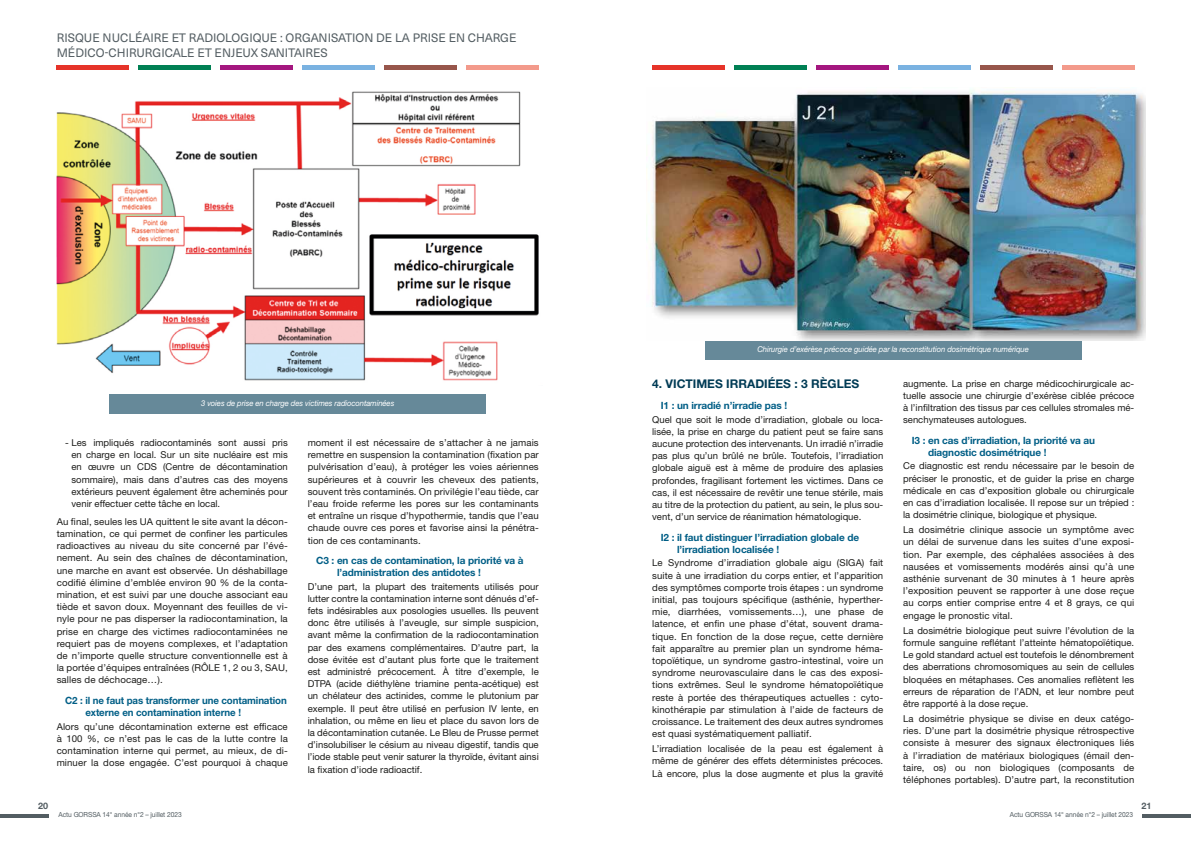
<style>
.page{position:relative;width:1191px;height:842px;background:#fff}
.page>*{position:absolute;margin:0;border:0;box-sizing:border-box;transform-origin:0 0}
.t1{font:12px/14.4px "Neue Haas Unica W1 G";color:#535d62}
.t2{font:700 12px "Helvetica Neue LT Std";color:#003b55}
.t3{font:700 10px/12px "Helvetica Neue LT Std";letter-spacing:-.01em;color:#005e86}
.t4{font:9.5px/12.2px "Helvetica Neue LT Std";color:#1d1d1b;text-align:justify}
.t5{font:700 9px "Helvetica Neue LT Std";color:#535d62}
.t6{font:italic 8px "Helvetica Neue LT Std";letter-spacing:-.01em;color:#fff;scale:.96 1}
.t7{font:7px "Helvetica Neue LT Std";letter-spacing:-.01em;color:#535d62;scale:.95 1}
</style>
<div class="page">
<img style="left:56px;top:91px;width:483px;height:290px">
<div style="left:109px;top:394px;width:377px;height:19px;background:#668999"></div>
<div style="left:705px;top:340px;width:376px;height:19px;background:#668999"></div>
<img style="left:646px;top:90px;width:499px;height:250px">
<hr style="left:0;top:814px;width:49px;height:3px;background:#535d62">
<hr style="left:1141px;top:814px;width:50px;height:3px;background:#535d62">
<hr style="left:652px;top:65px;width:72px;height:4px;background:#e63329">
<hr style="left:734px;top:65px;width:72px;height:4px;background:#008054">
<hr style="left:816px;top:65px;width:72px;height:4px;background:#a4167f">
<hr style="left:898px;top:65px;width:72px;height:4px;background:#7ab2e1">
<hr style="left:980px;top:65px;width:72px;height:4px;background:#97564b">
<hr style="left:1061px;top:65px;width:73px;height:4px;background:#f39a8b">
<hr style="left:57px;top:65px;width:72px;height:4px;background:#e63329">
<hr style="left:139px;top:65px;width:72px;height:4px;background:#008054">
<hr style="left:220px;top:65px;width:73px;height:4px;background:#a4167f">
<hr style="left:302px;top:65px;width:73px;height:4px;background:#7ab2e1">
<hr style="left:384px;top:65px;width:73px;height:4px;background:#97564b">
<hr style="left:466px;top:65px;width:73px;height:4px;background:#f39a8b">
<p class="t1" style="left:57px;top:30px;width:461px">RISQUE NUCLÉAIRE ET RADIOLOGIQUE : ORGANISATION DE LA PRISE EN CHARGE<br>MÉDICO-CHIRURGICALE ET ENJEUX SANITAIRES</p>
<p class="t6" style="left:201px;top:398px;width:203px">3 voies de prise en charge des victimes radiocontaminées</p>
<p class="t4" style="left:72px;top:436px;width:218px;text-indent:-6px">- Les impliqués radiocontaminés sont aussi pris en charge en local. Sur un site nucléaire est mis en œuvre un CDS (Centre de décontamination sommaire), mais dans d’autres cas des moyens extérieurs peuvent également être acheminés pour venir effectuer cette tâche en local.</p>
<p class="t4" style="left:57px;top:515px;width:233px">Au final, seules les UA quittent le site avant la décon&shy;tamination, ce qui permet de confiner les particules radioactives au niveau du site concerné par l’évé&shy;nement. Au sein des chaînes de décontamination, une marche en avant est observée. Un déshabillage codifié élimine d’emblée environ 90 % de la conta&shy;mination, et est suivi par une douche associant eau tiède et savon doux. Moyennant des feuilles de vi&shy;nyle pour ne pas disperser la radiocontamination, la prise en charge des victimes radiocontaminées ne requiert pas de moyens complexes, et l’adaptation de n’importe quelle structure conventionnelle est à la portée d’équipes entraînées (RÔLE 1, 2 ou 3, SAU, salles de déchocage…).</p>
<p class="t3" style="left:85px;top:694px;width:203px;text-indent:-20px">C2 : il ne faut pas transformer une contamination externe en contamination interne !</p>
<p class="t4" style="left:57px;top:720px;width:233px">Alors qu’une décontamination externe est efficace à 100 %, ce n’est pas le cas de la lutte contre la contamination interne qui permet, au mieux, de di&shy;minuer la dose engagée. C’est pourquoi à chaque</p>
<p class="t4" style="left:308px;top:436px;width:233px">moment il est nécessaire de s’attacher à ne jamais remettre en suspension la contamination (fixation par pulvérisation d’eau), à protéger les voies aériennes supérieures et à couvrir les cheveux des patients, souvent très contaminés. On privilégie l’eau tiède, car l’eau froide referme les pores sur les contaminants et entraîne un risque d’hypothermie, tandis que l’eau chaude ouvre ces pores et favorise ainsi la pénétra&shy;tion de ces contaminants.</p>
<p class="t3" style="left:337px;top:554px;width:188px;text-indent:-21px">C3 : en cas de contamination, la priorité va à l’administration des antidotes !</p>
<p class="t4" style="left:308px;top:580px;width:233px">D’une part, la plupart des traitements utilisés pour lutter contre la contamination interne sont dénués d’ef&shy;fets indésirables aux posologies usuelles. Ils peuvent donc être utilisés à l’aveugle, sur simple suspicion, avant même la confirmation de la radiocontamination par des examens complémentaires. D’autre part, la dose évitée est d’autant plus forte que le traitement est administré précocement. À titre d’exemple, le DTPA (acide diéthylène triamine penta-acétique) est un chélateur des actinides, comme le plutonium par exemple. Il peut être utilisé en perfusion IV lente, en inhalation, ou même en lieu et place du savon lors de la décontamination cutanée. Le Bleu de Prusse permet d’insolubiliser le césium au niveau digestif, tandis que l’iode stable peut venir saturer la thyroïde, évitant ainsi la fixation d’iode radioactif.</p>
<p class="t6" style="left:757px;top:344px;width:284px">Chirurgie d’exérèse précoce guidée par la reconstitution dosimétrique numérique</p>
<p class="t2" style="left:652px;top:377px;width:209px">4. VICTIMES IRRADIÉES : 3 RÈGLES</p>
<p class="t3" style="left:660px;top:399px;width:128px">I1 : un irradié n’irradie pas !</p>
<p class="t4" style="left:652px;top:413px;width:233px">Quel que soit le mode d’irradiation, globale ou loca&shy;lisée, la prise en charge du patient peut se faire sans aucune protection des intervenants. Un irradié n’irradie pas plus qu’un brûlé ne brûle. Toutefois, l’irradiation globale aiguë est à même de produire des aplasies profondes, fragilisant fortement les victimes. Dans ce cas, il est nécessaire de revêtir une tenue stérile, mais au titre de la protection du patient, au sein, le plus sou&shy;vent, d’un service de réanimation hématologique.</p>
<p class="t3" style="left:677px;top:531px;width:183px;text-indent:-16px">I2 : il faut distinguer l’irradiation globale de l’irradiation localisée !</p>
<p class="t4" style="left:652px;top:557px;width:233px">Le Syndrome d’irradiation globale aigu (SIGA) fait suite à une irradiation du corps entier, et l’apparition des symptômes comporte trois étapes : un syndrome initial, pas toujours spécifique (asthénie, hyperther&shy;mie, diarrhées, vomissements…), une phase de latence, et enfin une phase d’état, souvent drama&shy;tique. En fonction de la dose reçue, cette dernière fait apparaître au premier plan un syndrome héma&shy;topoïétique, un syndrome gastro-intestinal, voire un syndrome neurovasculaire dans le cas des exposi&shy;tions extrêmes. Seul le syndrome hématopoïétique reste à portée des thérapeutiques actuelles : cyto&shy;kinothérapie par stimulation à l’aide de facteurs de croissance. Le traitement des deux autres syndromes est quasi systématiquement palliatif.</p>
<p class="t4" style="left:652px;top:742px;width:233px">L’irradiation localisée de la peau est également à même de générer des effets déterministes précoces.<br>Là encore, plus la dose augmente et plus la gravité</p>
<p class="t4" style="left:903px;top:377px;width:233px">augmente. La prise en charge médicochirurgicale ac&shy;tuelle associe une chirurgie d’exérèse ciblée précoce à l’infiltration des tissus par ces cellules stromales mé&shy;senchymateuses autologues.</p>
<p class="t3" style="left:928px;top:434px;width:169px;text-indent:-16px">I3 : en cas d’irradiation, la priorité va au diagnostic dosimétrique !</p>
<p class="t4" style="left:903px;top:460px;width:233px">Ce diagnostic est rendu nécessaire par le besoin de préciser le pronostic, et de guider la prise en charge médicale en cas d’exposition globale ou chirurgicale en cas d’irradiation localisée. Il repose sur un trépied : la dosimétrie clinique, biologique et physique.</p>
<p class="t4" style="left:903px;top:524px;width:233px">La dosimétrie clinique associe un symptôme avec un délai de survenue dans les suites d’une exposi&shy;tion. Par exemple, des céphalées associées à des nausées et vomissements modérés ainsi qu’à une asthénie survenant de 30 minutes à 1 heure après l’exposition peuvent se rapporter à une dose reçue au corps entier comprise entre 4 et 8 grays, ce qui engage le pronostic vital.</p>
<p class="t4" style="left:903px;top:624px;width:233px">La dosimétrie biologique peut suivre l’évolution de la formule sanguine reflétant l’atteinte hématopoïétique.<br>Le gold standard actuel est toutefois le dénombrement des aberrations chromosomiques au sein de cellules bloquées en métaphases. Ces anomalies reflètent les erreurs de réparation de l’ADN, et leur nombre peut être rapporté à la dose reçue.</p>
<p class="t4" style="left:903px;top:712px;width:233px">La dosimétrie physique se divise en deux catégo&shy;ries. D’une part la dosimétrie physique rétrospective consiste à mesurer des signaux électroniques liés à l’irradiation de matériaux biologiques (émail den&shy;taire, os) ou non biologiques (composants de téléphones portables). D’autre part, la reconstitution</p>
<p class="t5" style="left:38px;top:800px;width:12px">20</p>
<p class="t5" style="left:1141px;top:800px;width:12px">21</p>
<p class="t7" style="left:58px;top:810px;width:131px">Actu GORSSA 14° année n°2 – juillet 2023</p>
<p class="t7" style="left:1009px;top:810px;width:131px">Actu GORSSA 14° année n°2 – juillet 2023</p>
</div>
